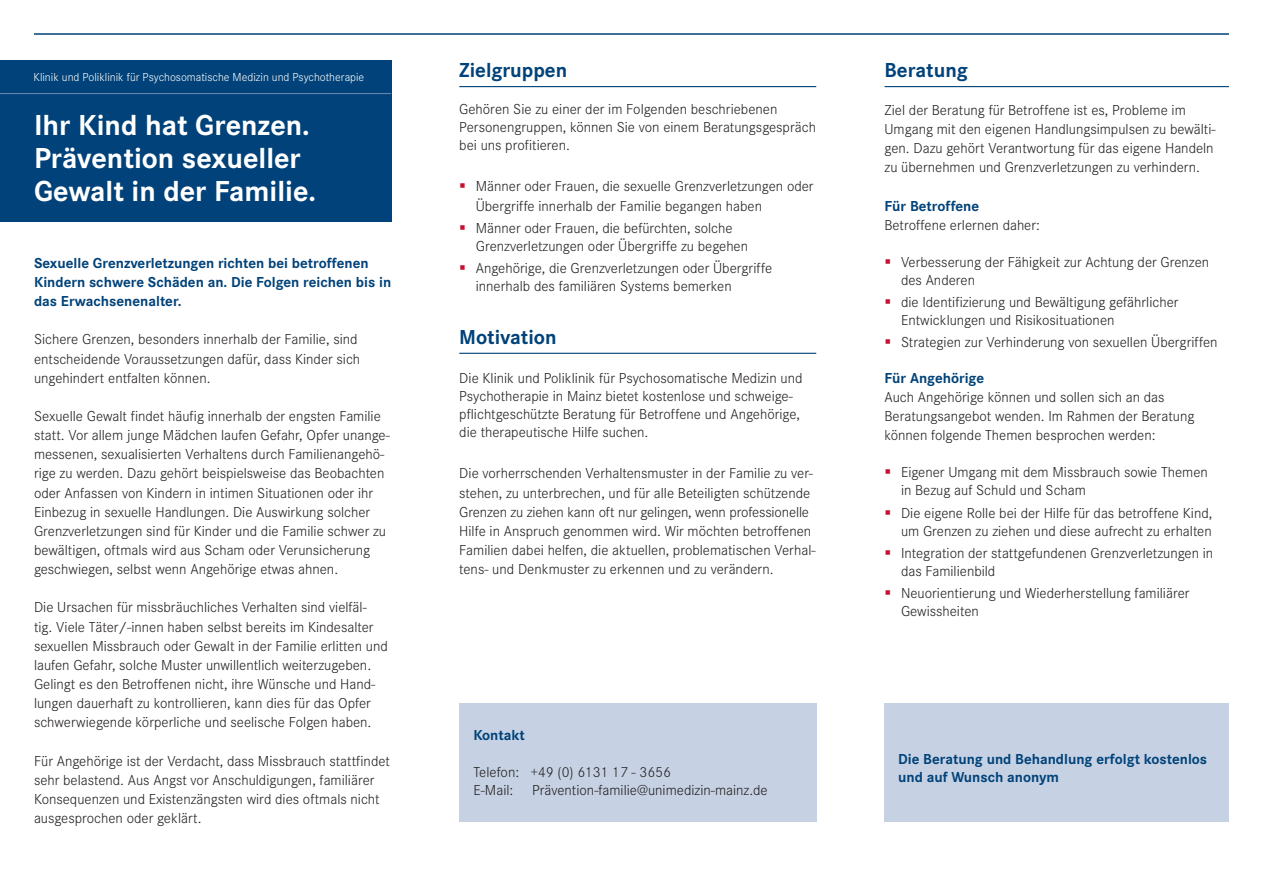
<style>
.page{position:relative;width:1263px;height:893px;background:#fff}
.page>*{position:absolute;margin:0;border:0;box-sizing:border-box;transform-origin:0 0}
.t1{font:700 30px/33px "Corporate S";color:#fff}
.t2{font:700 21px "Corporate S";color:#004279}
.t3{font:300 15px/19.2px "Corporate S";color:#231f20}
.t4{font:700 15px/19.2px "Corporate S";color:#004279}
.t5{font:300 12px "Corporate S";color:#fff}
.s1{color:#c3102e}
</style>
<div class="page">
<hr style="left:34px;top:33px;width:1195px;height:2px;background:#004279">
<div style="left:0;top:60px;width:391px;height:162px;background:#004279"></div>
<hr style="left:0;top:93px;width:391px;height:1px;background:#6388b0">
<div style="left:459px;top:704px;width:357px;height:118px;background:#c6d2e3"></div>
<div style="left:884px;top:704px;width:345px;height:118px;background:#c6d2e3"></div>
<hr style="left:459px;top:86px;width:357px;height:1px;background:#004279">
<hr style="left:459px;top:353px;width:357px;height:1px;background:#004279">
<hr style="left:884px;top:86px;width:345px;height:1px;background:#004279">
<p class="t5" style="left:34px;top:70px;width:332px">Klinik und Poliklinik für Psychosomatische Medizin und Psychotherapie</p>
<h1 class="t1" style="left:34px;top:110px;width:283px">Ihr Kind hat Grenzen.<br>Prävention sexueller<br>Gewalt in der Familie.</h1>
<p class="t4" style="left:34px;top:254px;width:359px">Sexuelle Grenzverletzungen richten bei betroffenen<br>Kindern schwere Schäden an. Die Folgen reichen bis in das Erwachsenenalter.</p>
<p class="t3" style="left:34px;top:330px;width:328px">Sichere Grenzen, besonders innerhalb der Familie, sind entscheidende Voraussetzungen dafür, dass Kinder sich ungehindert entfalten können.</p>
<p class="t3" style="left:34px;top:407px;width:357px">Sexuelle Gewalt findet häufig innerhalb der engsten Familie statt. Vor allem junge Mädchen laufen Gefahr, Opfer unange&shy;messenen, sexualisierten Verhaltens durch Familienangehö&shy;rige zu werden. Dazu gehört beispielsweise das Beobachten oder Anfassen von Kindern in intimen Situationen oder ihr Einbezug in sexuelle Handlungen. Die Auswirkung solcher Grenzverletzungen sind für Kinder und die Familie schwer zu bewältigen, oftmals wird aus Scham oder Verunsicherung geschwiegen, selbst wenn Angehörige etwas ahnen.</p>
<p class="t3" style="left:34px;top:598px;width:355px">Die Ursachen für missbräuchliches Verhalten sind vielfäl&shy;tig. Viele Täter/-innen haben selbst bereits im Kindesalter sexuellen Missbrauch oder Gewalt in der Familie erlitten und laufen Gefahr, solche Muster unwillentlich weiterzugeben.<br>Gelingt es den Betroffenen nicht, ihre Wünsche und Hand&shy;lungen dauerhaft zu kontrollieren, kann dies für das Opfer schwerwiegende körperliche und seelische Folgen haben.</p>
<p class="t3" style="left:34px;top:751px;width:357px">Für Angehörige ist der Verdacht, dass Missbrauch stattfindet sehr belastend. Aus Angst vor Anschuldigungen, familiärer Konsequenzen und Existenzängsten wird dies oftmals nicht ausgesprochen oder geklärt.</p>
<h2 class="t2" style="left:459px;top:58px;width:110px">Zielgruppen</h2>
<p class="t3" style="left:459px;top:100px;width:358px;line-height:18px">Gehören Sie zu einer der im Folgenden beschriebenen<br>Personengruppen, können Sie von einem Beratungsgespräch bei uns profitieren.</p>
<p class="t3" style="left:476px;top:177px;width:339px;text-indent:-16px"><span class="s1">▪</span> Männer oder Frauen, die sexuelle Grenzverletzungen oder<br>Übergriffe innerhalb der Familie begangen haben</p>
<p class="t3" style="left:476px;top:219px;width:274px;line-height:18px;text-indent:-16px"><span class="s1">▪</span> Männer oder Frauen, die befürchten, solche<br>Grenzverletzungen oder Übergriffe zu begehen</p>
<p class="t3" style="left:476px;top:259px;width:298px;line-height:18px;text-indent:-16px"><span class="s1">▪</span> Angehörige, die Grenzverletzungen oder Übergriffe innerhalb des familiären Systems bemerken</p>
<h2 class="t2" style="left:459px;top:325px;width:99px">Motivation</h2>
<p class="t3" style="left:459px;top:369px;width:345px;line-height:18px">Die Klinik und Poliklinik für Psychosomatische Medizin und Psychotherapie in Mainz bietet kostenlose und schweige&shy;pflichtgeschützte Beratung für Betroffene und Angehörige, die therapeutische Hilfe suchen.</p>
<p class="t3" style="left:459px;top:464px;width:358px">Die vorherrschenden Verhaltensmuster in der Familie zu ver&shy;stehen, zu unterbrechen, und für alle Beteiligten schützende Grenzen zu ziehen kann oft nur gelingen, wenn professionelle Hilfe in Anspruch genommen wird. Wir möchten betroffenen Familien dabei helfen, die aktuellen, problematischen Verhal&shy;tens- und Denkmuster zu erkennen und zu verändern.</p>
<p class="t4" style="left:473px;top:725px;width:53px">Kontakt</p>
<p class="t3" style="left:473px;top:763px;width:199px;line-height:18px">Telefon: +49 (0) 6131 17 - 3656<br>E-Mail:</p>
<p class="t3" style="left:532px;top:780px;width:237px">Prävention-familie@unimedizin-mainz.de</p>
<h2 class="t2" style="left:884px;top:58px;width:85px">Beratung</h2>
<p class="t3" style="left:884px;top:100px;width:333px">Ziel der Beratung für Betroffene ist es, Probleme im Umgang mit den eigenen Handlungsimpulsen zu bewälti&shy;gen. Dazu gehört Verantwortung für das eigene Handeln zu übernehmen und Grenzverletzungen zu verhindern.</p>
<p class="t4" style="left:884px;top:196px;width:96px">Für Betroffene</p>
<p class="t3" style="left:884px;top:215px;width:157px">Betroffene erlernen daher:</p>
<p class="t3" style="left:901px;top:253px;width:310px;line-height:18px;text-indent:-16px"><span class="s1">▪</span> Verbesserung der Fähigkeit zur Achtung der Grenzen des Anderen</p>
<p class="t3" style="left:901px;top:293px;width:279px;line-height:18px;text-indent:-16px"><span class="s1">▪</span> die Identifizierung und Bewältigung gefährlicher<br>Entwicklungen und Risikosituationen</p>
<p class="t3" style="left:884px;top:333px;width:335px"><span class="s1">▪</span> Strategien zur Verhinderung von sexuellen Übergriffen</p>
<p class="t4" style="left:884px;top:369px;width:101px">Für Angehörige</p>
<p class="t3" style="left:884px;top:387px;width:311px">Auch Angehörige können und sollen sich an das<br>Beratungsangebot wenden. Im Rahmen der Beratung können folgende Themen besprochen werden:</p>
<p class="t3" style="left:901px;top:463px;width:308px;line-height:18px;text-indent:-16px"><span class="s1">▪</span> Eigener Umgang mit dem Missbrauch sowie Themen in Bezug auf Schuld und Scham</p>
<p class="t3" style="left:884px;top:504px;width:329px;line-height:18px;text-align:right"><span class="s1">▪</span> Die eigene Rolle bei der Hilfe für das betroffene Kind, um Grenzen zu ziehen und diese aufrecht zu erhalten</p>
<p class="t3" style="left:901px;top:544px;width:314px;line-height:18px;text-indent:-16px"><span class="s1">▪</span> Integration der stattgefundenen Grenzverletzungen in das Familienbild</p>
<p class="t3" style="left:901px;top:584px;width:290px;line-height:18px;text-indent:-16px"><span class="s1">▪</span> Neuorientierung und Wiederherstellung familiärer<br>Gewissheiten</p>
<p class="t4" style="left:898px;top:751px;width:311px;line-height:18px">Die Beratung und Behandlung erfolgt kostenlos und auf Wunsch anonym</p>
</div>
